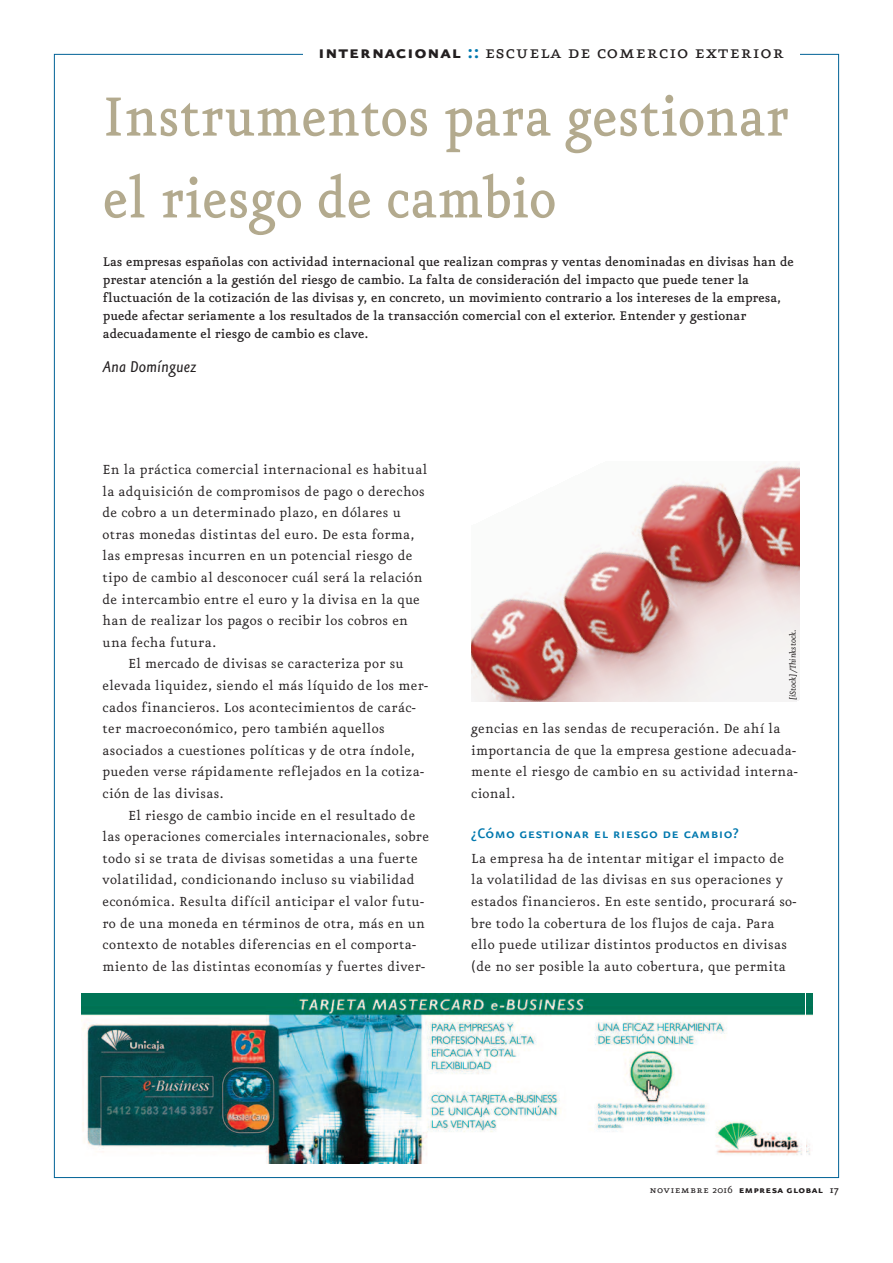
<style>
.page{position:relative;width:893px;height:1263px;background:#fff}
.page>*{position:absolute;margin:0;border:0;box-sizing:border-box;transform-origin:0 0}
.t1{font:500 66px/81.8px "Eureka";color:#b3aa8e;scale:.9 1}
.t2{font:21.9px "Eureka Small Caps";letter-spacing:.025em;color:#231f20}
.t3{font:italic 18.75px "Eureka Sans";color:#231f20}
.t4{font:16.5px "Eureka Sans Medium Caps";letter-spacing:.02em;color:#0078ae}
.t5{font:15.75px/21.6px "Eureka";letter-spacing:.02em;color:#231f20}
.t6{font:500 15px/18px "Eureka";color:#231f20}
.t7{font:12px "Eureka Sans Bold Caps";letter-spacing:.025em;color:#231f20}
.t8{font:italic 10.2px "Eureka";letter-spacing:-.005em;color:#231f20}
.s1{font-family:"Eureka Sans Bold Caps"}
.s2{font-family:"Eureka Sans Bold Caps";color:#0078ae}
.s3{font-family:"Eureka Small Caps"}
.s4{font-family:"Eureka"}
.s5{font-family:"Eureka";font-weight:500}
</style>
<div class="page">
<img style="left:81px;top:993px;width:723px;height:170px">
<img style="left:472px;top:462px;width:327px;height:239px">
<h2 class="t2" style="left:318px;top:41px;width:467px"><span class="s1">internacional</span> <span class="s2">::</span> escuela de comercio exterior</h2>
<h1 class="t1" style="left:103px;top:78px;width:764px">Instrumentos para gestionar el riesgo de cambio</h1>
<p class="t6" style="left:103px;top:253px;width:693px">Las empresas españolas con actividad internacional que realizan compras y ventas denominadas en divisas han de prestar atención a la gestión del riesgo de cambio. La falta de consideración del impacto que puede tener la fluctuación de la cotización de las divisas y, en concreto, un movimiento contrario a los intereses de la empresa, puede afectar seriamente a los resultados de la transacción comercial con el exterior. Entender y gestionar adecuadamente el riesgo de cambio es clave.</p>
<p class="t3" style="left:103px;top:358px;width:95px">Ana Domínguez</p>
<p class="t5" style="left:103px;top:459px;width:326px">En la práctica comercial internacional es habitual la adquisición de compromisos de pago o derechos de cobro a un determinado plazo, en dólares u otras monedas distintas del euro. De esta forma, las empresas incurren en un potencial riesgo de tipo de cambio al desconocer cuál será la relación de intercambio entre el euro y la divisa en la que han de realizar los pagos o recibir los cobros en una fecha futura.</p>
<p class="t5" style="left:103px;top:654px;width:327px;text-indent:26px">El mercado de divisas se caracteriza por su elevada liquidez, siendo el más líquido de los mer&shy;cados financieros. Los acontecimientos de carác&shy;ter macroeconómico, pero también aquellos asociados a cuestiones políticas y de otra índole, pueden verse rápidamente reflejados en la cotiza&shy;ción de las divisas.</p>
<p class="t5" style="left:103px;top:805px;width:328px;text-indent:26px">El riesgo de cambio incide en el resultado de las operaciones comerciales internacionales, sobre todo si se trata de divisas sometidas a una fuerte volatilidad, condicionando incluso su viabilidad económica. Resulta difícil anticipar el valor futu&shy;ro de una moneda en términos de otra, más en un contexto de notables diferencias en el comporta&shy;miento de las distintas economías y fuertes diver-</p>
<p class="t8" style="left:788px;top:700px;width:72px;rotate:-90deg">[iStock]/Thinkstock.</p>
<p class="t5" style="left:471px;top:718px;width:328px">gencias en las sendas de recuperación. De ahí la importancia de que la empresa gestione adecuada&shy;mente el riesgo de cambio en su actividad interna&shy;cional.</p>
<p class="t4" style="left:471px;top:823px;width:269px">¿Cómo gestionar el riesgo de cambio?</p>
<p class="t5" style="left:471px;top:848px;width:327px">La empresa ha de intentar mitigar el impacto de la volatilidad de las divisas en sus operaciones y estados financieros. En este sentido, procurará so&shy;bre todo la cobertura de los flujos de caja. Para ello puede utilizar distintos productos en divisas (de no ser posible la auto cobertura, que permita</p>
<p class="t7" style="left:649px;top:1184px;width:190px"><span class="s3">noviembre</span> <span class="s4">2016</span> empresa global <span class="s5">17</span></p>
</div>
